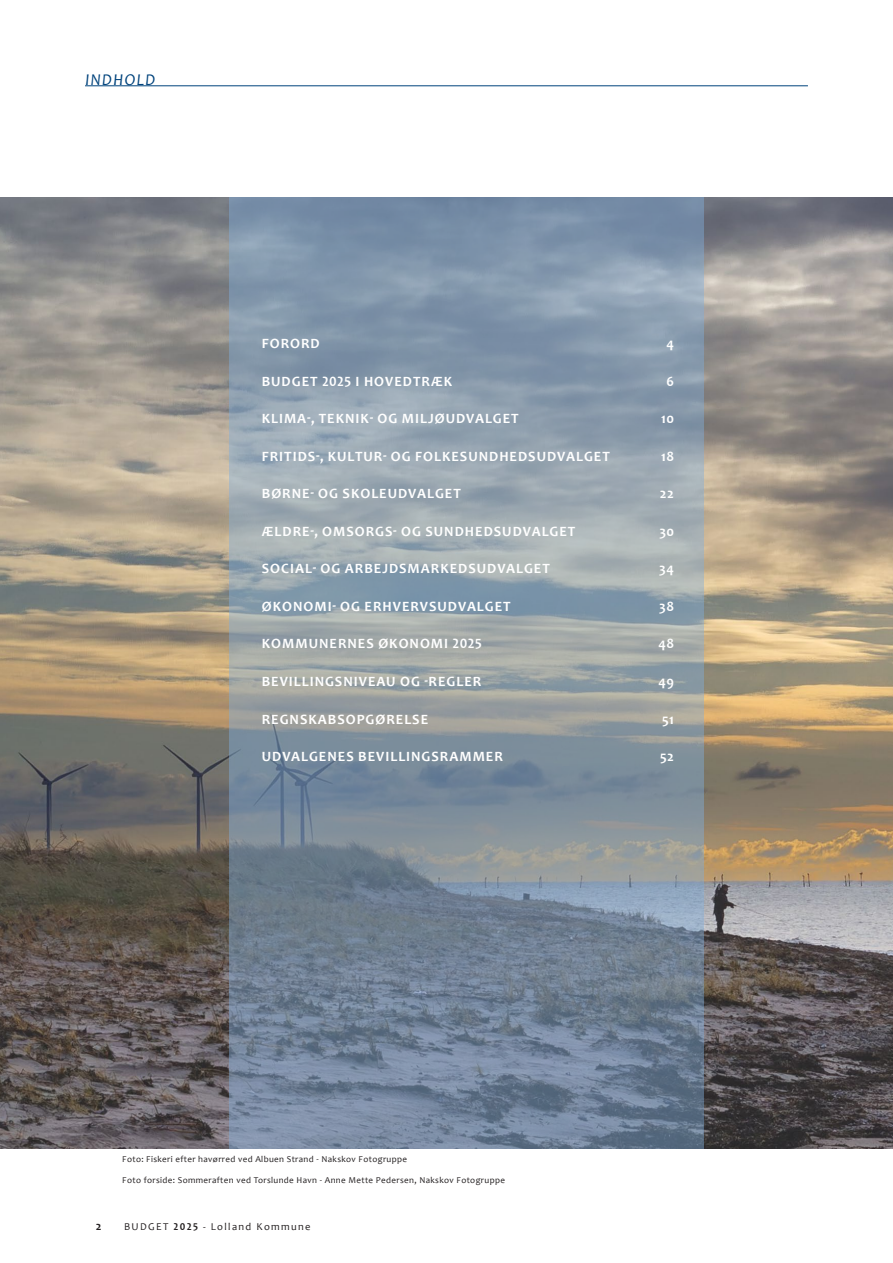
<style>
.page{position:relative;width:893px;height:1263px;background:#fff}
.page>*{position:absolute;margin:0;border:0;box-sizing:border-box;transform-origin:0 0}
.t1{font:italic 16.5px "Candara";letter-spacing:.085em;color:#01437c}
.t2{font:14.25px "Candara Bold 2";letter-spacing:.07em;color:#fff}
.t3{font:700 14.25px "Candara";letter-spacing:.07em;color:#fff}
.t4{font:700 12px "Candara";color:#231f20}
.t5{font:10.5px "Candara";letter-spacing:.13em;color:#231f20}
.t6{font:9px "Candara";letter-spacing:.04em;color:#231f20}
.s1{font-family:"Candara Bold 2";font-weight:400}
.s2{font-family:"Candara Bold 2"}
</style>
<div class="page">
<hr style="left:85px;top:85px;width:723px;height:1px;background:#01437c">
<img style="left:0;top:197px;width:893px;height:951px">
<svg style="left:230px;top:197px;width:474px;height:951px;background:#8595a3"></svg>
<h1 class="t1" style="left:85px;top:70px;width:72px">INDHOLD</h1>
<p class="t3" style="left:262px;top:335px;width:59px">FORORD</p>
<p class="t3" style="left:666px;top:335px;width:9px">4</p>
<p class="t3" style="left:262px;top:372px;width:192px">BUDGET <span class="s1">2025</span> I HOVEDTRÆK</p>
<p class="t3" style="left:666px;top:372px;width:9px">6</p>
<p class="t2" style="left:262px;top:410px;width:258px">KLIMA-, TEKNIK- OG MILJØUDVALGET</p>
<p class="t2" style="left:661px;top:410px;width:14px">10</p>
<p class="t2" style="left:262px;top:447px;width:350px">FRITIDS-, KULTUR- OG FOLKESUNDHEDSUDVALGET</p>
<p class="t2" style="left:661px;top:447px;width:14px">18</p>
<p class="t2" style="left:262px;top:485px;width:201px">BØRNE- OG SKOLEUDVALGET</p>
<p class="t2" style="left:660px;top:485px;width:16px">22</p>
<p class="t2" style="left:262px;top:522px;width:315px">ÆLDRE-, OMSORGS- OG SUNDHEDSUDVALGET</p>
<p class="t2" style="left:659px;top:522px;width:16px">30</p>
<p class="t2" style="left:262px;top:560px;width:290px">SOCIAL- OG ARBEJDSMARKEDSUDVALGET</p>
<p class="t2" style="left:659px;top:560px;width:16px">34</p>
<p class="t2" style="left:262px;top:597px;width:250px">ØKONOMI- OG ERHVERVSUDVALGET</p>
<p class="t2" style="left:659px;top:597px;width:16px">38</p>
<p class="t2" style="left:262px;top:635px;width:221px">KOMMUNERNES ØKONOMI 2025</p>
<p class="t2" style="left:658px;top:635px;width:17px">48</p>
<p class="t2" style="left:262px;top:672px;width:221px">BEVILLINGSNIVEAU OG -REGLER</p>
<p class="t2" style="left:658px;top:672px;width:17px">49</p>
<p class="t2" style="left:262px;top:710px;width:168px">REGNSKABSOPGØRELSE</p>
<p class="t2" style="left:662px;top:710px;width:13px">51</p>
<p class="t2" style="left:262px;top:747px;width:243px">UDVALGENES BEVILLINGSRAMMER</p>
<p class="t2" style="left:660px;top:747px;width:15px">52</p>
<p class="t6" style="left:122px;top:1154px;width:286px">Foto: Fiskeri efter havørred ved Albuen Strand - Nakskov Fotogruppe</p>
<p class="t6" style="left:122px;top:1175px;width:384px">Foto forside: Sommeraften ved Torslunde Havn - Anne Mette Pedersen, Nakskov Fotogruppe</p>
<p class="t4" style="left:96px;top:1219px;width:7px">2</p>
<p class="t5" style="left:124px;top:1220px;width:188px">BUDGET <span class="s2">2025</span> - Lolland Kommune</p>
</div>
